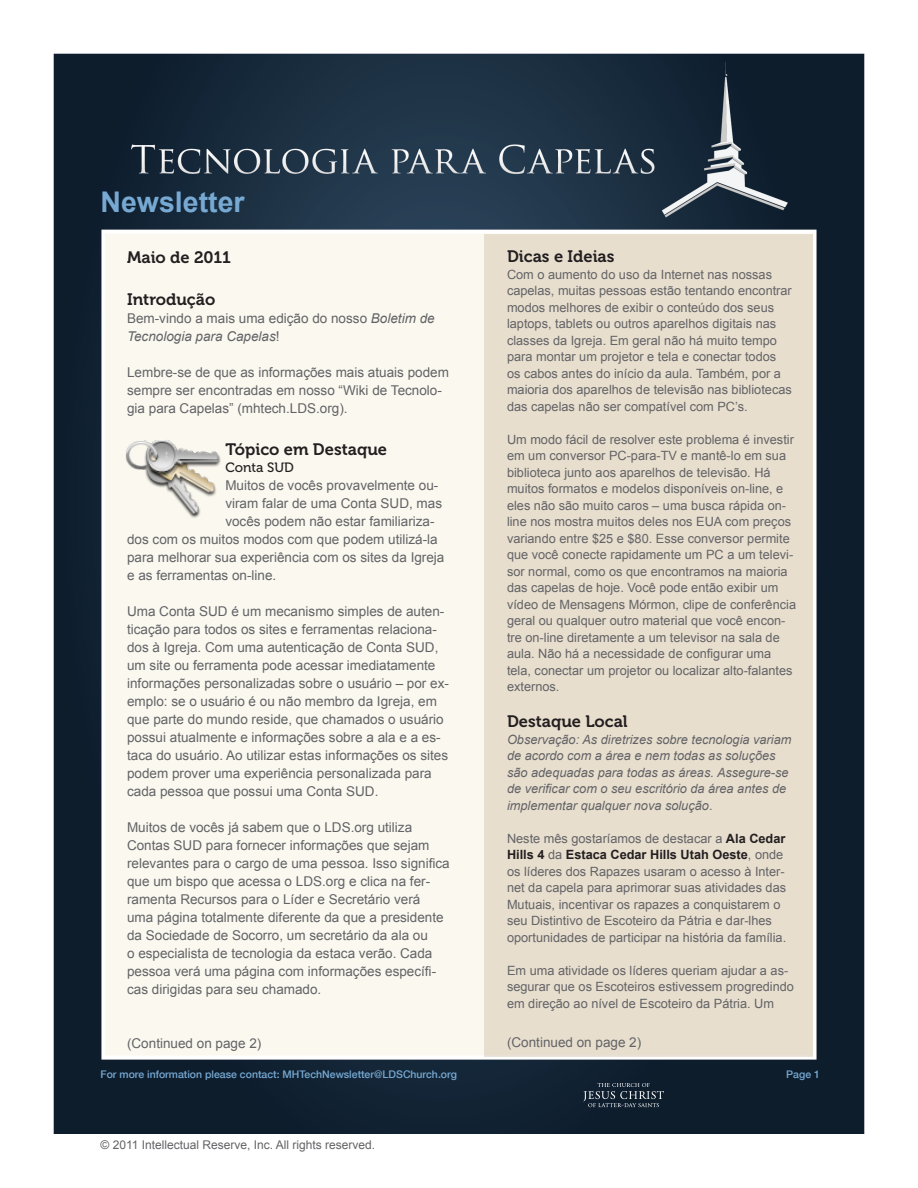
<style>
.page{position:relative;width:918px;height:1188px;background:#fff}
.page>*{position:absolute;margin:0;border:0;box-sizing:border-box;transform-origin:0 0}
.t1{font:700 28.5px "Arial";color:#77a9d3}
.t2{font:16.5px "Museo 700";color:#231f20}
.t3{font:13.5px/18px "Arial";color:#636366}
.t4{font:13.5px "Museo 500";color:#231f20}
.t5{font:12.75px/16.5px "Arial";color:#636366}
.t6{font:italic 12.75px/16.5px "Arial";color:#636366}
.t7{font:12px "Arial";color:#636366}
.t8{font:500 10.5px "Helvetica Neue";color:#77a9d3}
.s1{font-style:italic}
.s2{font-style:normal}
.s3{font-weight:700;color:#231f20}
</style>
<div class="page">
<img style="left:53px;top:53px;width:812px;height:1081px">
<div style="left:485px;top:234px;width:328px;height:822px;background:#e7dece"></div>
<svg style="left:583px;top:1083px;width:81px;height:24px;background:#2f3d4a"></svg>
<img style="left:114px;top:436px;width:111px;height:87px">
<p class="t1" style="left:101px;top:183px;width:146px">Newsletter</p>
<p class="t2" style="left:127px;top:248px;width:105px">Maio de 2011</p>
<p class="t2" style="left:127px;top:290px;width:90px">Introdução</p>
<p class="t3" style="left:127px;top:309px;width:309px">Bem-vindo a mais uma edição do nosso <span class="s1">Boletim de<br>Tecnologia para Capelas</span>!</p>
<p class="t3" style="left:127px;top:363px;width:323px">Lembre-se de que as informações mais atuais podem sempre ser encontradas em nosso “Wiki de Tecnolo&shy;gia para Capelas” (mhtech.LDS.org).</p>
<p class="t2" style="left:225px;top:440px;width:163px">Tópico em Destaque</p>
<p class="t4" style="left:225px;top:460px;width:70px">Conta SUD</p>
<p class="t3" style="left:225px;top:476px;width:215px">Muitos de vocês provavelmente ou-</p>
<p class="t3" style="left:225px;top:494px;width:218px">viram falar de uma Conta SUD, mas</p>
<p class="t3" style="left:225px;top:512px;width:211px">vocês podem não estar familiariza-</p>
<p class="t3" style="left:127px;top:530px;width:312px">dos com os muitos modos com que podem utilizá-la</p>
<p class="t3" style="left:127px;top:548px;width:319px">para melhorar sua experiência com os sites da Igreja</p>
<p class="t3" style="left:127px;top:566px;width:151px">e as ferramentas on-line.</p>
<p class="t3" style="left:127px;top:602px;width:323px">Uma Conta SUD é um mecanismo simples de auten&shy;ticação para todos os sites e ferramentas relaciona&shy;dos à Igreja. Com uma autenticação de Conta SUD, um site ou ferramenta pode acessar imediatamente informações personalizadas sobre o usuário – por ex&shy;emplo: se o usuário é ou não membro da Igreja, em que parte do mundo reside, que chamados o usuário possui atualmente e informações sobre a ala e a es&shy;taca do usuário. Ao utilizar estas informações os sites podem prover uma experiência personalizada para cada pessoa que possui uma Conta SUD.</p>
<p class="t3" style="left:127px;top:818px;width:324px">Muitos de vocês já sabem que o LDS.org utiliza Contas SUD para fornecer informações que sejam relevantes para o cargo de uma pessoa. Isso significa que um bispo que acessa o LDS.org e clica na fer&shy;ramenta Recursos para o Líder e Secretário verá uma página totalmente diferente da que a presidente da Sociedade de Socorro, um secretário da ala ou<br>o especialista de tecnologia da estaca verão. Cada pessoa verá uma página com informações específi&shy;cas dirigidas para seu chamado.</p>
<p class="t2" style="left:507px;top:247px;width:109px">Dicas e Ideias</p>
<p class="t5" style="left:507px;top:266px;width:286px">Com o aumento do uso da Internet nas nossas capelas, muitas pessoas estão tentando encontrar modos melhores de exibir o conteúdo dos seus laptops, tablets ou outros aparelhos digitais nas classes da Igreja. Em geral não há muito tempo para montar um projetor e tela e conectar todos os cabos antes do início da aula. Também, por a maioria dos aparelhos de televisão nas bibliotecas das capelas não ser compatível com PC’s.</p>
<p class="t5" style="left:507px;top:431px;width:291px">Um modo fácil de resolver este problema é investir em um conversor PC-para-TV e mantê-lo em sua biblioteca junto aos aparelhos de televisão. Há muitos formatos e modelos disponíveis on-line, e eles não são muito caros – uma busca rápida on&shy;line nos mostra muitos deles nos EUA com preços variando entre $25 e $80. Esse conversor permite que você conecte rapidamente um PC a um televi&shy;sor normal, como os que encontramos na maioria das capelas de hoje. Você pode então exibir um vídeo de Mensagens Mórmon, clipe de conferência geral ou qualquer outro material que você encon&shy;tre on-line diretamente a um televisor na sala de aula. Não há a necessidade de configurar uma tela, conectar um projetor ou localizar alto-falantes externos.</p>
<p class="t2" style="left:507px;top:712px;width:122px">Destaque Local</p>
<p class="t6" style="left:507px;top:731px;width:286px">Observação: As diretrizes sobre tecnologia variam de acordo com a área e nem todas as soluções são adequadas para todas as áreas. Assegure-se de verificar com o seu escritório da área antes de implementar qualquer nova solução<span class="s2">.</span></p>
<p class="t5" style="left:507px;top:830px;width:281px">Neste mês gostaríamos de destacar a <span class="s3">Ala Cedar Hills 4</span> da <span class="s3">Estaca Cedar Hills Utah Oeste</span>, onde os líderes dos Rapazes usaram o acesso à Inter&shy;net da capela para aprimorar suas atividades das Mutuais, incentivar os rapazes a conquistarem o seu Distintivo de Escoteiro da Pátria e dar-lhes oportunidades de participar na história da família.</p>
<p class="t5" style="left:507px;top:962px;width:288px">Em uma atividade os líderes queriam ajudar a as&shy;segurar que os Escoteiros estivessem progredindo em direção ao nível de Escoteiro da Pátria. Um</p>
<p class="t3" style="left:127px;top:1035px;width:136px">(Continued on page 2)</p>
<p class="t3" style="left:507px;top:1033px;width:136px">(Continued on page 2)</p>
<p class="t8" style="left:101px;top:1068px;width:358px">For more information please contact: MHTechNewsletter@LDSChurch.org</p>
<p class="t8" style="left:786px;top:1068px;width:35px">Page 1</p>
<p class="t7" style="left:101px;top:1137px;width:276px">© 2011 Intellectual Reserve, Inc. All rights reserved.</p>
</div>
